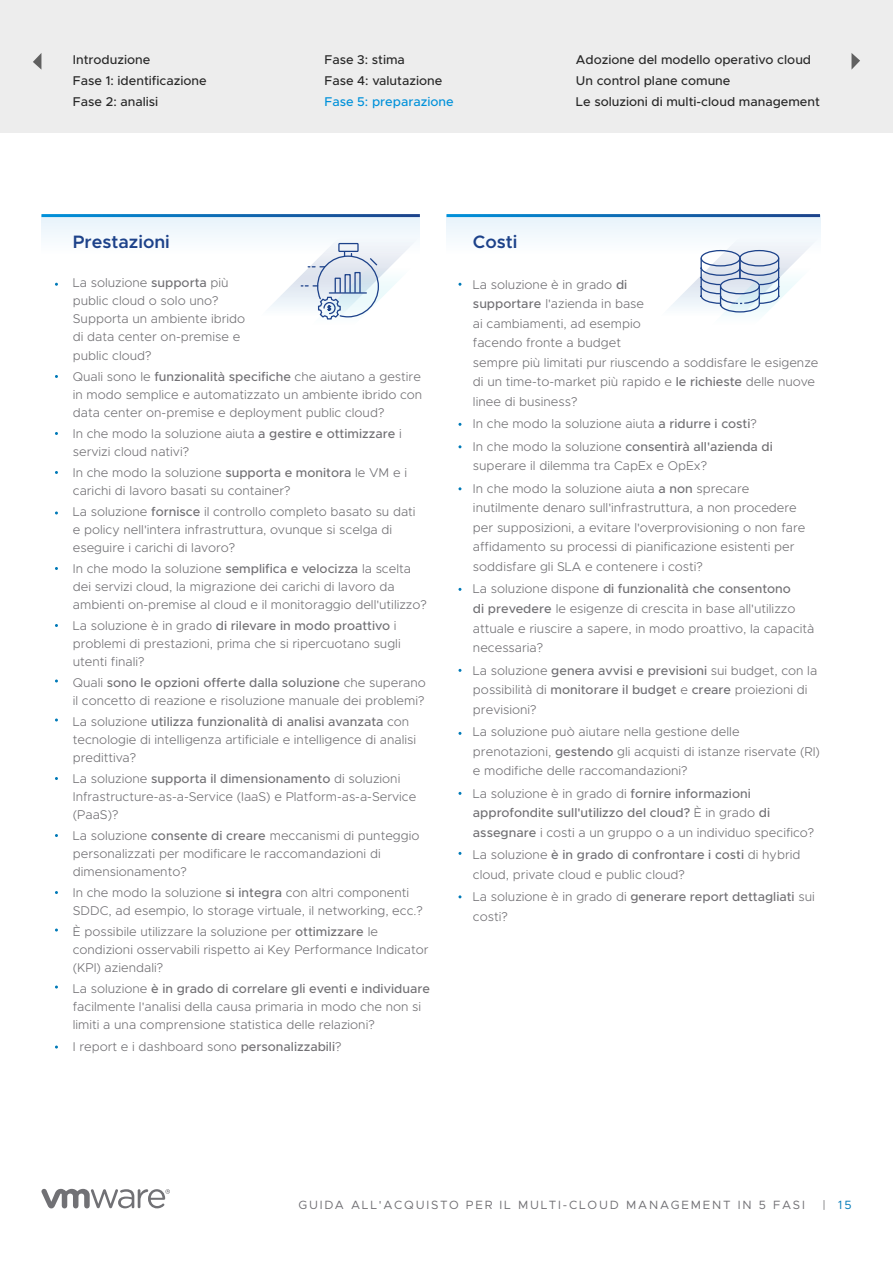
<style>
.page{position:relative;width:893px;height:1263px;background:#fff}
.page>*{position:absolute;margin:0;border:0;box-sizing:border-box;transform-origin:0 0}
.t1{font:600 18px "Metropolis";color:#1d428a}
.t2{font:300 12.75px/18px "Metropolis";color:#717074}
.t3{font:500 12.75px/21px "Metropolis";color:#282828}
.t4{font:500 12.75px "Metropolis";color:#0091da}
.t5{font:12px "Metropolis";letter-spacing:.15em;color:#717074}
.t6{font:12px "Metropolis";color:#007ab8}
.s1{font-weight:500}
.s2{color:#717074}
</style>
<div class="page">
<div style="left:41px;top:216px;width:379px;height:38px;background:linear-gradient(to right,#f4f9fd,#edf6fc)"></div>
<hr style="left:41px;top:214px;width:379px;height:3px;background:#fff">
<svg style="left:260px;top:237px;width:160px;height:83px"></svg>
<svg style="left:41px;top:1189px;width:129px;height:19px"></svg>
<div style="left:446px;top:216px;width:374px;height:38px;background:linear-gradient(to right,#f4f9fd,#edf6fc)"></div>
<hr style="left:446px;top:214px;width:374px;height:3px;background:#fff">
<svg style="left:660px;top:237px;width:160px;height:79px"></svg>
<div style="left:0;top:0;width:893px;height:133px;background:#ededed"></div>
<svg style="left:33px;top:53px;width:8px;height:16px"></svg>
<svg style="left:851px;top:53px;width:9px;height:17px"></svg>
<p class="t3" style="left:73px;top:49px;width:135px">Introduzione<br>Fase 1: identificazione<br>Fase 2: analisi</p>
<p class="t3" style="left:324px;top:49px;width:119px">Fase 3: stima<br>Fase 4: valutazione</p>
<p class="t4" style="left:324px;top:94px;width:131px">Fase 5: preparazione</p>
<p class="t3" style="left:576px;top:49px;width:246px">Adozione del modello operativo cloud<br>Un control plane comune<br>Le soluzioni di multi-cloud management</p>
<h1 class="t1" style="left:73px;top:231px;width:99px">Prestazioni</h1>
<p class="t2" style="left:73px;top:274px;width:174px">La soluzione <span class="s1">supporta</span> più public cloud o solo uno?<br>Supporta un ambiente ibrido di data center on-premise e public cloud?</p>
<p class="t2" style="left:73px;top:367px;width:351px;text-align:justify">Quali sono le <span class="s1">funzionalità specifiche</span> che aiutano a gestire in modo semplice e automatizzato un ambiente ibrido con data center on-premise e deployment public cloud?</p>
<p class="t2" style="left:73px;top:424px;width:330px">In che modo la soluzione aiuta <span class="s1">a gestire e ottimizzare</span> i servizi cloud nativi?</p>
<p class="t2" style="left:73px;top:463px;width:336px">In che modo la soluzione <span class="s1">supporta e monitora</span> le VM e i carichi di lavoro basati su container?</p>
<p class="t2" style="left:73px;top:502px;width:344px">La soluzione <span class="s1">fornisce</span> il controllo completo basato su dati e policy nell'intera infrastruttura, ovunque si scelga di eseguire i carichi di lavoro?</p>
<p class="t2" style="left:73px;top:559px;width:356px">In che modo la soluzione <span class="s1">semplifica e velocizza</span> la scelta dei servizi cloud, la migrazione dei carichi di lavoro da ambienti on-premise al cloud e il monitoraggio dell'utilizzo?</p>
<p class="t2" style="left:73px;top:616px;width:329px">La soluzione è in grado <span class="s1">di rilevare in modo proattivo</span> i problemi di prestazioni, prima che si ripercuotano sugli utenti finali?</p>
<p class="t2" style="left:73px;top:673px;width:355px">Quali <span class="s1">sono le opzioni offerte dalla soluzione</span> che superano il concetto di reazione e risoluzione manuale dei problemi?</p>
<p class="t2" style="left:73px;top:712px;width:345px">La soluzione <span class="s1">utilizza funzionalità di analisi avanzata</span> con tecnologie di intelligenza artificiale e intelligence di analisi predittiva?</p>
<p class="t2" style="left:73px;top:769px;width:345px">La soluzione <span class="s1">supporta il dimensionamento</span> di soluzioni<br>Infrastructure-as-a-Service (IaaS) e Platform-as-a-Service (PaaS)?</p>
<p class="t2" style="left:73px;top:826px;width:348px">La soluzione <span class="s1">consente di creare</span> meccanismi di punteggio personalizzati per modificare le raccomandazioni di dimensionamento?</p>
<p class="t2" style="left:73px;top:883px;width:352px">In che modo la soluzione <span class="s1">si integra</span> con altri componenti<br>SDDC, ad esempio, lo storage virtuale, il networking, ecc.?</p>
<p class="t2" style="left:73px;top:922px;width:357px">È possibile utilizzare la soluzione per <span class="s1">ottimizzare</span> le condizioni osservabili rispetto ai Key Performance Indicator (KPI) aziendali?</p>
<p class="t2" style="left:73px;top:979px;width:359px">La soluzione <span class="s1">è in grado di correlare gli eventi e individuare </span>facilmente l'analisi della causa primaria in modo che non si limiti a una comprensione statistica delle relazioni?</p>
<p class="t2" style="left:73px;top:1038px;width:270px">I report e i dashboard sono <span class="s1">personalizzabili</span>?</p>
<h1 class="t1" style="left:473px;top:231px;width:46px">Costi</h1>
<p class="t2" style="left:473px;top:275px;width:347px;line-height:19.5px">La soluzione è in grado <span class="s1">di<br>supportare</span> l'azienda in base<br>ai cambiamenti, ad esempio<br>facendo fronte a budget<br>sempre più limitati pur riuscendo a soddisfare le esigenze di un time-to-market più rapido e <span class="s1">le richieste</span> delle nuove linee di business?</p>
<p class="t2" style="left:473px;top:413px;width:301px;line-height:22.5px">In che modo la soluzione aiuta <span class="s1">a ridurre i costi</span>?<br>In che modo la soluzione <span class="s1">consentirà all'azienda di</span></p>
<p class="t2" style="left:473px;top:455px;width:278px;line-height:22.5px">superare il dilemma tra CapEx e OpEx?<br>In che modo la soluzione aiuta <span class="s1">a non</span> sprecare</p>
<p class="t2" style="left:473px;top:498px;width:334px;line-height:19.5px">inutilmente denaro sull'infrastruttura, a non procedere per supposizioni, a evitare l'overprovisioning o non fare affidamento su processi di pianificazione esistenti per soddisfare gli SLA e contenere i costi?</p>
<p class="t2" style="left:473px;top:579px;width:343px;line-height:19.5px">La soluzione dispone <span class="s1">di funzionalità che consentono<br>di prevedere</span> le esigenze di crescita in base all'utilizzo attuale e riuscire a sapere, in modo proattivo, la capacità necessaria?</p>
<p class="t2" style="left:473px;top:660px;width:346px;line-height:19.5px">La soluzione <span class="s1">genera avvisi e previsioni</span> sui budget, con la possibilità di <span class="s1">monitorare il budget</span> e <span class="s1">creare</span> proiezioni di previsioni?</p>
<p class="t2" style="left:473px;top:722px;width:348px;line-height:19.5px">La soluzione può aiutare nella gestione delle prenotazioni, <span class="s1">gestendo</span> gli acquisti di istanze riservate (RI) e modifiche delle raccomandazioni?</p>
<p class="t2" style="left:473px;top:783px;width:343px;line-height:19.5px">La soluzione è in grado di <span class="s1">fornire informazioni approfondite sull'utilizzo del cloud?</span> È in grado <span class="s1">di assegnare</span> i costi a un gruppo o a un individuo specifico?</p>
<p class="t2" style="left:473px;top:845px;width:329px;line-height:19.5px">La soluzione <span class="s1">è in grado di confrontare i costi</span> di hybrid cloud, private cloud e public cloud?</p>
<p class="t2" style="left:473px;top:887px;width:343px;line-height:19.5px">La soluzione è in grado di <span class="s1">generare report dettagliati</span> sui costi?</p>
<p class="t5" style="left:298px;top:1197px;width:508px">GUIDA ALL'ACQUISTO PER IL MULTI-CLOUD MANAGEMENT IN 5 FASI</p>
<p class="t6" style="left:823px;top:1197px;width:30px"><span class="s2">|</span> 15</p>
</div>
